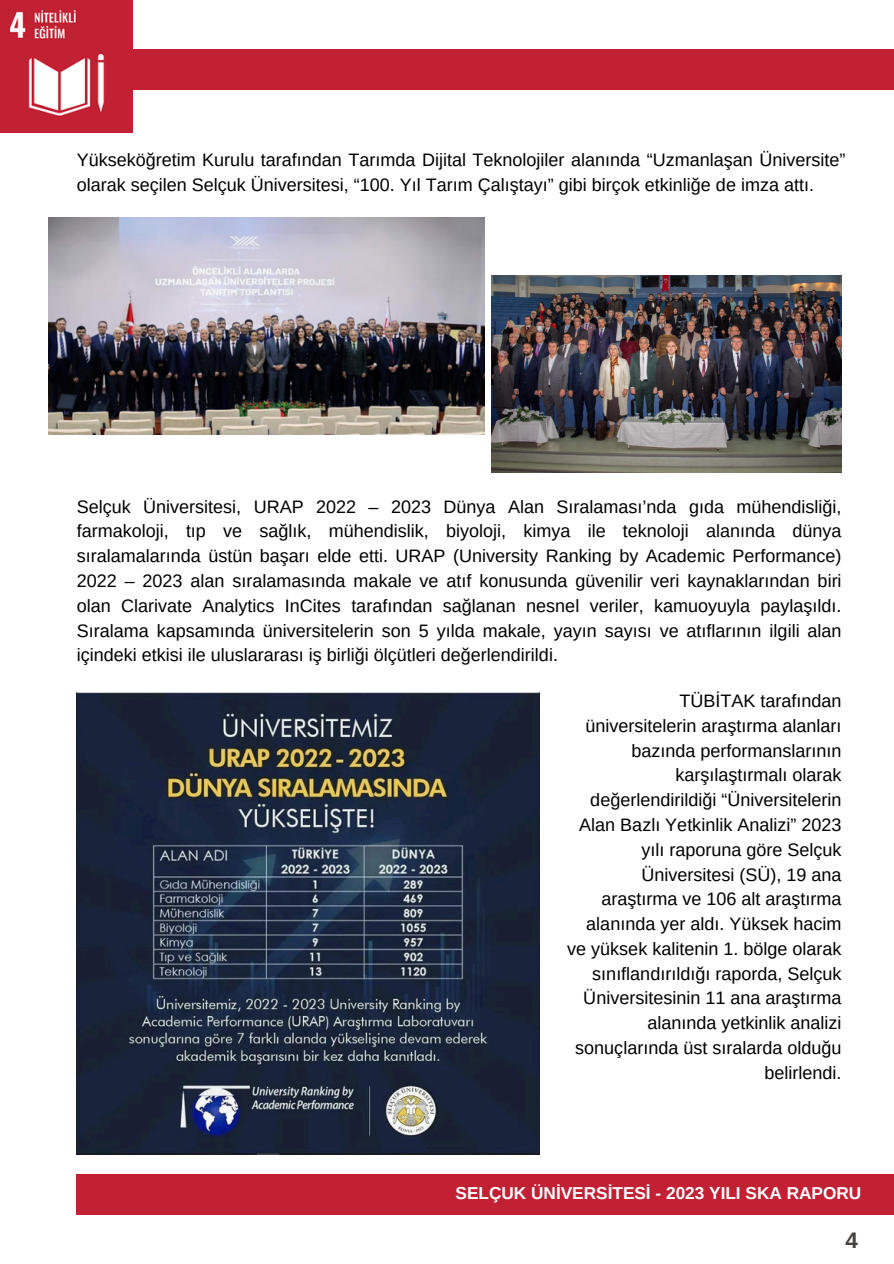
<style>
.page{position:relative;width:894px;height:1264px;background:#fff}
.page>*{position:absolute;margin:0;border:0;box-sizing:border-box;transform-origin:0 0}
.t1{font:700 22.5px "Arimo";color:#44423f}
.t2{font:18px/24.8px "Arimo";color:#000}
.t3{font:700 17.25px "Arimo";color:#fffeff}
</style>
<div class="page">
<div style="left:77px;top:1174px;width:816px;height:40px;background:#c22033"></div>
<div style="left:118px;top:49px;width:775px;height:40px;background:#c22033"></div>
<img style="left:0;top:0;width:133px;height:133px">
<img style="left:48px;top:217px;width:436px;height:217px">
<img style="left:491px;top:275px;width:350px;height:197px">
<img style="left:77px;top:692px;width:462px;height:462px">
<p class="t2" style="left:77px;top:147px;width:770px">Yükseköğretim Kurulu tarafından Tarımda Dijital Teknolojiler alanında “Uzmanlaşan Üniversite” olarak seçilen Selçuk Üniversitesi, “100. Yıl Tarım Çalıştayı” gibi birçok etkinliğe de imza attı.</p>
<h1 class="t2" style="left:77px;top:494px;width:766px;text-align:justify">Selçuk Üniversitesi, URAP 2022 – 2023 Dünya Alan Sıralaması’nda gıda mühendisliği, farmakoloji, tıp ve sağlık, mühendislik, biyoloji, kimya ile teknoloji alanında dünya sıralamalarında üstün başarı elde etti. URAP (University Ranking by Academic Performance)<br>2022 – 2023 alan sıralamasında makale ve atıf konusunda güvenilir veri kaynaklarından biri olan Clarivate Analytics InCites tarafından sağlanan nesnel veriler, kamuoyuyla paylaşıldı.<br>Sıralama kapsamında üniversitelerin son 5 yılda makale, yayın sayısı ve atıflarının ilgili alan içindeki etkisi ile uluslararası iş birliği ölçütleri değerlendirildi.</h1>
<p class="t2" style="left:567px;top:688px;width:276px;text-align:right">TÜBİTAK tarafından üniversitelerin araştırma alanları bazında performanslarının karşılaştırmalı olarak değerlendirildiği “Üniversitelerin<br>Alan Bazlı Yetkinlik Analizi” 2023 yılı raporuna göre Selçuk<br>Üniversitesi (SÜ), 19 ana araştırma ve 106 alt araştırma alanında yer aldı. Yüksek hacim ve yüksek kalitenin 1. bölge olarak sınıflandırıldığı raporda, Selçuk<br>Üniversitesinin 11 ana araştırma alanında yetkinlik analizi sonuçlarında üst sıralarda olduğu belirlendi.</p>
<p class="t3" style="left:455px;top:1182px;width:407px">SELÇUK ÜNİVERSİTESİ - 2023 YILI SKA RAPORU</p>
<p class="t1" style="left:845px;top:1227px;width:14px">4</p>
</div>
